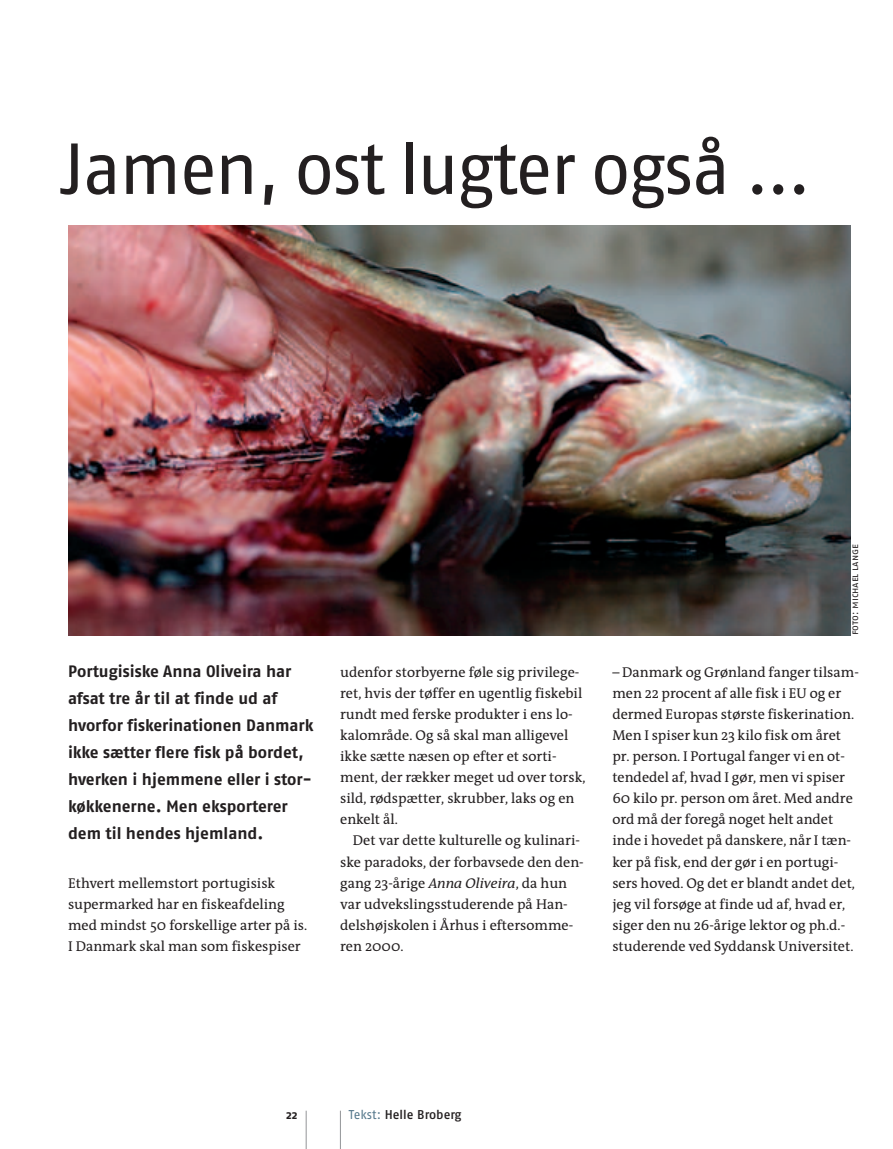
<style>
.page{position:relative;width:893px;height:1149px;background:#fff}
.page>*{position:absolute;margin:0;border:0;box-sizing:border-box;transform-origin:0 0}
.t1{font:72px "Fago No";letter-spacing:-.03em;color:#231f20}
.t2{font:700 16.5px/27px "Fago No";color:#231f20}
.t3{font:14.25px/21px "The Antiqua B5";color:#231f20}
.t4{font:12.75px "Fago No Med";color:#231f20}
.t5{font:700 12px "Fago No";color:#231f20}
.t6{font:9.75px "Fago No Regular Caps";letter-spacing:-.01em;color:#231f20}
.s1{font-family:"The Antiqua B5 i";font-style:italic}
.s2{font-family:"Fago No";color:#56788c}
</style>
<div class="page">
<hr style="left:340px;top:1110px;width:1px;height:38px;background:#939598">
<hr style="left:306px;top:1110px;width:1px;height:38px;background:#939598">
<img style="left:68px;top:225px;width:782px;height:410px">
<h1 class="t1" style="left:60px;top:143px;width:753px">Jamen, ost lugter også …</h1>
<p class="t6" style="left:849px;top:635px;width:93px;rotate:-90deg">foto: michael lange</p>
<p class="t2" style="left:68px;top:659px;width:247px">Portugisiske Anna Oliveira har afsat tre år til at finde ud af hvorfor fiskerinationen Danmark ikke sætter flere fisk på bordet, hverken i hjemmene eller i stor&shy;køkkenerne. Men eksporterer dem til hendes hjemland.</p>
<p class="t3" style="left:68px;top:873px;width:241px">Ethvert mellemstort portugisisk supermarked har en fiskeafdeling med mindst 50 forskellige arter på is.<br>I Danmark skal man som fiskespiser</p>
<p class="t3" style="left:340px;top:663px;width:247px">udenfor storbyerne føle sig privilege&shy;ret, hvis der tøffer en ugentlig fiskebil rundt med ferske produkter i ens lo&shy;kalområde. Og så skal man alligevel ikke sætte næsen op efter et sorti&shy;ment, der rækker meget ud over torsk, sild, rødspætter, skrubber, laks og en enkelt ål.</p>
<p class="t3" style="left:340px;top:831px;width:245px;text-indent:13px">Det var dette kulturelle og kulinari&shy;ske paradoks, der forbavsede den den&shy;gang 23-årige <span class="s1">Anna Oliveira</span>, da hun var udvekslingsstuderende på Han&shy;delshøjskolen i Århus i eftersomme&shy;ren 2000.</p>
<p class="t3" style="left:612px;top:663px;width:248px">– Danmark og Grønland fanger tilsam&shy;men 22 procent af alle fisk i EU og er dermed Europas største fiskerination.<br>Men I spiser kun 23 kilo fisk om året pr. person. I Portugal fanger vi en ot&shy;tendedel af, hvad I gør, men vi spiser 60 kilo pr. person om året. Med andre ord må der foregå noget helt andet inde i hovedet på danskere, når I tæn&shy;ker på fisk, end der gør i en portugi&shy;sers hoved. Og det er blandt andet det, jeg vil forsøge at finde ud af, hvad er, siger den nu 26-årige lektor og ph.d.- studerende ved Syddansk Universitet.</p>
<p class="t5" style="left:286px;top:1109px;width:13px">22</p>
<p class="t4" style="left:349px;top:1109px;width:114px"><span class="s2">Tekst:</span> Helle Broberg</p>
</div>
